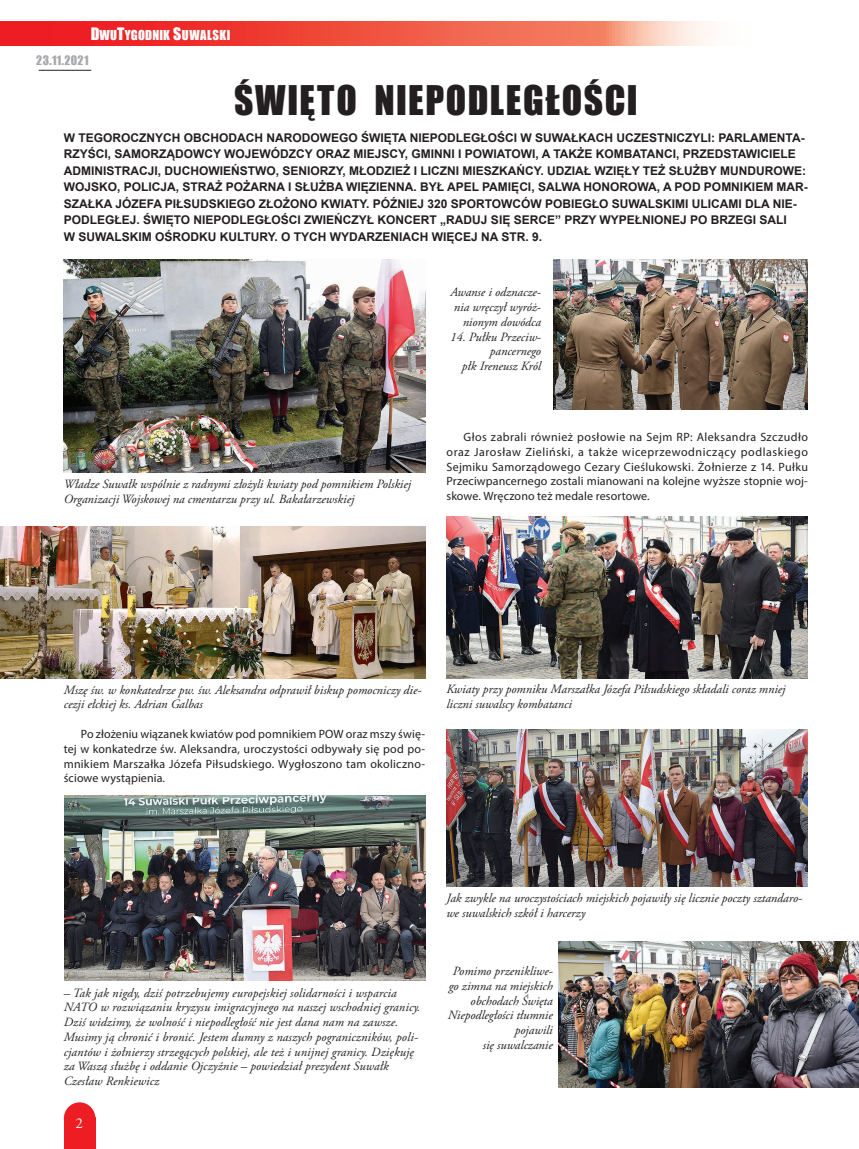
<style>
.page{position:relative;width:859px;height:1149px;background:#fff}
.page>*{position:absolute;margin:0;border:0;box-sizing:border-box;transform-origin:0 0}
.t1{font:37.5px "Impact";letter-spacing:.045em;color:#231f20}
.t2{font:15px "Adobe Garamond Pro";color:#fff}
.t3{font:italic 12.6px/14.7px "Adobe Garamond Pro";color:#231f20}
.t4{font:12.6px "Impact";letter-spacing:.035em;color:#fff}
.t5{font:12.6px "Impact";letter-spacing:.015em;color:#fff}
.t6{font:700 12px/16.5px "Arial";color:#231f20}
.t7{font:12px/14.7px "Myriad Pro";letter-spacing:.01em;color:#231f20;text-align:justify}
.t8{font:12px "Impact";letter-spacing:.03em;color:#a8a9ad}
.s1{font-size:15.75px}
</style>
<div class="page">
<hr style="left:39px;top:70px;width:52px;height:1px;background:#231f20">
<div style="left:64px;top:1101px;width:31px;height:33px;background:#ee1d23;border-radius:50%"></div>
<div style="left:64px;top:1117px;width:31px;height:31px;background:#ee1d23"></div>
<svg style="left:0;top:21px;width:709px;height:24px;background:#f15a4d"></svg>
<img style="left:63px;top:259px;width:362px;height:213px">
<img style="left:0;top:526px;width:425px;height:152px">
<img style="left:64px;top:795px;width:361px;height:185px">
<img style="left:554px;top:259px;width:254px;height:150px">
<img style="left:446px;top:516px;width:362px;height:162px">
<img style="left:559px;top:941px;width:300px;height:145px">
<img style="left:446px;top:729px;width:362px;height:157px">
<p class="t5" style="left:130px;top:25px;width:83px">YGODDNIKNIK<span class="s1">SS</span>UWAL</p>
<p class="t4" style="left:91px;top:25px;width:56px"><span class="s1">DD</span>W UW U<span class="s1">TT</span>Y G O</p>
<p class="t4" style="left:187px;top:25px;width:50px">UWALSSKIKI</p>
<p class="t8" style="left:36px;top:51px;width:54px">23.11.2021</p>
<h1 class="t1" style="left:234px;top:71px;width:405px">ŚWIĘTO NIEPODLEGŁOŚCI</h1>
<p class="t6" style="left:64px;top:129px;width:746px">W TEGOROCZNYCH OBCHODACH NARODOWEGO ŚWIĘTA NIEPODLEGŁOŚCI W SUWAŁKACH UCZESTNICZYLI: PARLAMENTA-RZYŚCI, SAMORZĄDOWCY WOJEWÓDZCY ORAZ MIEJSCY, GMINNI I POWIATOWI, A TAKŻE KOMBATANCI, PRZEDSTAWICIELE ADMINISTRACJI, DUCHOWIEŃSTWO, SENIORZY, MŁODZIEŻ I LICZNI MIESZKAŃCY. UDZIAŁ WZIĘŁY TEŻ SŁUŻBY MUNDUROWE:<br>WOJSKO, POLICJA, STRAŻ POŻARNA I SŁUŻBA WIĘZIENNA. BYŁ APEL PAMIĘCI, SALWA HONOROWA, A POD POMNIKIEM MAR-SZAŁKA JÓZEFA PIŁSUDSKIEGO ZŁOŻONO KWIATY. PÓŹNIEJ 320 SPORTOWCÓW POBIEGŁO SUWALSKIMI ULICAMI DLA NIE-PODLEGŁEJ. ŚWIĘTO NIEPODLEGŁOŚCI ZWIEŃCZYŁ KONCERT „RADUJ SIĘ SERCE” PRZY WYPEŁNIONEJ PO BRZEGI SALI<br>W SUWALSKIM OŚ RODKU KULTURY. O TYCH WYDARZENIACH WIĘCEJ NA STR. 9.</p>
<p class="t3" style="left:64px;top:476px;width:349px">Władze Suwałk wspólnie z radnymi złożyli kwiaty pod pomnikiem Polskiej<br>Organizacji Wojskowej na cmentarzu przy ul. Bakałarzewskiej</p>
<p class="t3" style="left:450px;top:285px;width:92px;text-align:right">Awanse i odznacze&shy;nia wręczył wyróż&shy;nionym dowódca</p>
<p class="t3" style="left:450px;top:329px;width:92px;text-align:right">14. Pułku Przeciw&shy;pancernego<br>płk Ireneusz Król</p>
<p class="t7" style="left:446px;top:429px;width:363px;text-indent:17px">Głos zabrali również posłowie na Sejm RP: Aleksandra Szczudło oraz Jarosław Zieliński, a także wiceprzewodniczący podlaskiego Sejmiku Samorządowego Cezary Cieślukowski. Żołnierze z 14. Pułku Przeciwpancernego zostali mianowani na kolejne wyższe stopnie woj&shy;skowe. Wręczono też medale resortowe.</p>
<p class="t3" style="left:64px;top:682px;width:359px">Mszę św. w konkatedrze pw. św. Aleksandra odprawił biskup pomocniczy die&shy;cezji ełckiej ks. Adrian Galbas</p>
<p class="t7" style="left:64px;top:726px;width:363px;text-indent:17px">Po złożeniu wiązanek kwiatów pod pomnikiem POW oraz mszy świę&shy;tej w konkatedrze św. Aleksandra, uroczystości odbywały się pod po&shy;mnikiem Marszałka Józefa Piłsudskiego. Wygłoszono tam okoliczno&shy;ściowe wystąpienia.</p>
<p class="t3" style="left:446px;top:681px;width:341px">Kwiaty przy pomniku Marszałka Józefa Piłsudskiego składali coraz mniej liczni suwalscy kombatanci</p>
<p class="t3" style="left:64px;top:985px;width:358px">– Tak jak nigdy, dziś potrzebujemy europejskiej solidarności i wsparcia NATO w rozwiązaniu kryzysu imigracyjnego na naszej wschodniej granicy.<br>Dziś widzimy, że wolność i niepodległość nie jest dana nam na zawsze.<br>Musimy ją chronić i bronić. Jestem dumny z naszych pograniczników, poli&shy;cjantów i żołnierzy strzegących polskiej, ale też i unijnej granicy. Dziękuję za Waszą służbę i oddanie Ojczyźnie – powiedział prezydent Suwałk Czesław Renkiewicz</p>
<p class="t2" style="left:76px;top:1113px;width:9px">2</p>
<p class="t3" style="left:446px;top:891px;width:357px">Jak zwykle na uroczystościach miejskich pojawiły się licznie poczty sztandaro&shy;we suwalskich szkół i harcerzy</p>
<p class="t3" style="left:448px;top:963px;width:106px;text-align:right">Pomimo przenikliwe&shy;go zimna na miejskich obchodach Święta<br>Niepodległości tłumnie pojawili<br>się suwalczanie</p>
</div>
